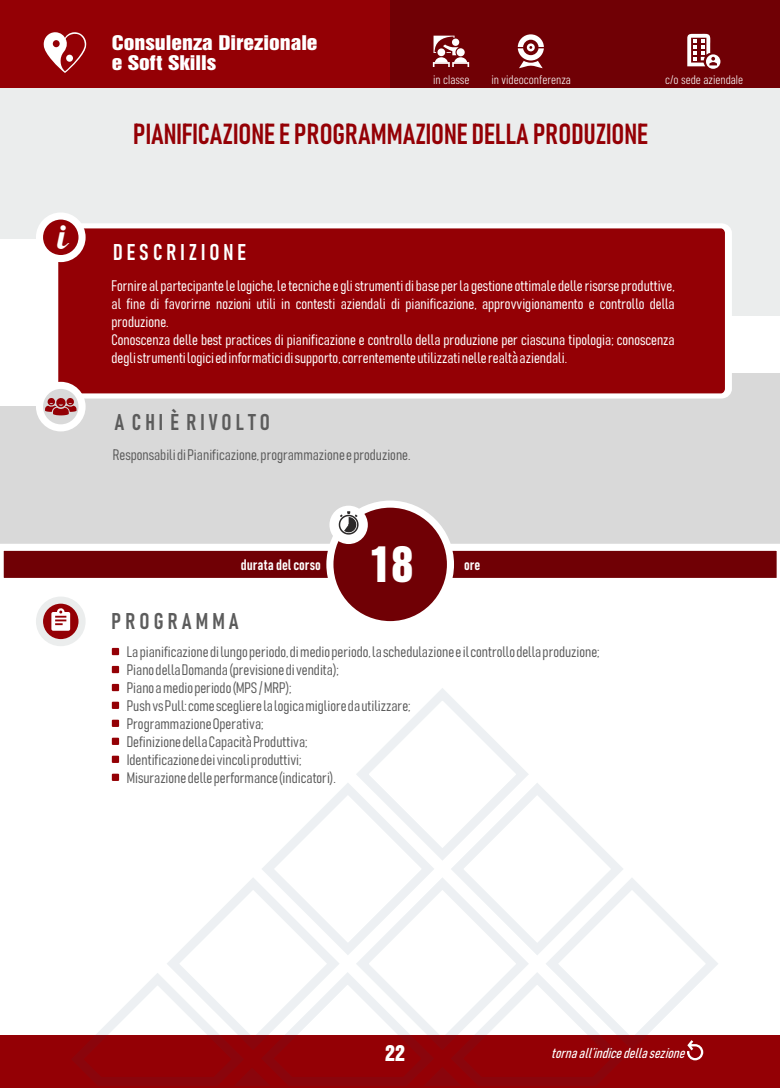
<style>
.page{position:relative;width:780px;height:1088px;background:#fff}
.page>*{position:absolute;margin:0;border:0;box-sizing:border-box;transform-origin:0 0}
.t1{font:45px "Swiss 921 BT Regular A";color:#fff}
.t2{font:33.5px "Lobster 1.3";color:#fff}
.t3{font:28.62px "Bahnschrift";color:#940005}
.t4{font:22.5px "Bahnschrift";letter-spacing:.18em;color:#5c5c5c}
.t5{font:22.5px "Bahnschrift";letter-spacing:.18em;color:#fff}
.t6{font:20px "Swiss 921 BT Regular A";color:#fff}
.t7{font:18.38px/20.4px "Swiss 921 BT Regular A";color:#fff;scale:1.19 1}
.t8{font:15px/18px "Bahnschrift";color:#fff}
.t9{font:15px/18px "Bahnschrift";color:#5c5c5c}
.t10{font:italic 14.25px "Bahnschrift";color:#fff}
.t11{font:300 12.5px "Barlow Condensed";color:#fff}
</style>
<div class="page">
<div style="left:0;top:373px;width:780px;height:191px;background:#d9d9d9"></div>
<svg style="left:0;top:544px;width:780px;height:34px;background:#8e363a"></svg>
<div style="left:0;top:88px;width:780px;height:228px;background:#ebeded"></div>
<div style="left:0;top:239px;width:53px;height:167px;background:#fff"></div>
<div style="left:0;top:0;width:779px;height:88px;background:#940005"></div>
<div style="left:390px;top:0;width:389px;height:88px;background:#700005"></div>
<div style="left:0;top:1035px;width:779px;height:53px;background:#940005"></div>
<svg style="left:356px;top:688px;width:173px;height:172px"></svg>
<svg style="left:444px;top:776px;width:179px;height:179px"></svg>
<svg style="left:356px;top:871px;width:179px;height:95px"></svg>
<svg style="left:262px;top:776px;width:179px;height:186px"></svg>
<svg style="left:539px;top:871px;width:179px;height:183px"></svg>
<svg style="left:167px;top:871px;width:179px;height:95px"></svg>
<svg style="left:96px;top:966px;width:534px;height:88px"></svg>
<div style="left:52px;top:223px;width:679px;height:176px;background:#940005;border:6px solid #fff;border-radius:7px"></div>
<svg style="left:36px;top:212px;width:50px;height:50px"></svg>
<svg style="left:36px;top:382px;width:50px;height:49px"></svg>
<svg style="left:45px;top:397px;width:31px;height:18px"></svg>
<svg style="left:433px;top:36px;width:36px;height:31px"></svg>
<svg style="left:517px;top:34px;width:27px;height:34px"></svg>
<svg style="left:36px;top:596px;width:50px;height:50px;background:#cc999b"></svg>
<svg style="left:51px;top:608px;width:19px;height:23px"></svg>
<div style="left:326px;top:500px;width:128px;height:128px;background:#700005;border:7px solid #fff;border-radius:50%"></div>
<div style="left:329px;top:506px;width:39px;height:38px;background:#fff;border-radius:50%"></div>
<svg style="left:339px;top:511px;width:19px;height:23px"></svg>
<svg style="left:687px;top:33px;width:33px;height:36px"></svg>
<svg style="left:44px;top:32px;width:42px;height:41px"></svg>
<div style="left:66px;top:55px;width:7px;height:7px;background:#fff;border-radius:50%"></div>
<div style="left:112px;top:648px;width:7px;height:7px;background:#940005"></div>
<div style="left:112px;top:666px;width:7px;height:7px;background:#940005"></div>
<div style="left:112px;top:738px;width:7px;height:7px;background:#940005"></div>
<div style="left:112px;top:720px;width:7px;height:7px;background:#940005"></div>
<div style="left:112px;top:702px;width:7px;height:7px;background:#940005"></div>
<div style="left:112px;top:684px;width:7px;height:7px;background:#940005"></div>
<div style="left:112px;top:774px;width:7px;height:7px;background:#940005"></div>
<div style="left:112px;top:756px;width:7px;height:7px;background:#940005"></div>
<svg style="left:687px;top:1040px;width:16px;height:20px"></svg>
<h2 class="t2" style="left:58px;top:224px;width:10px">i</h2>
<p class="t7" style="left:112px;top:35px;width:174px">Consulenza Direzionale e Soft Skills</p>
<p class="t11" style="left:433px;top:72px;width:38px">in classe</p>
<p class="t11" style="left:491px;top:72px;width:81px">in videoconferenza</p>
<p class="t11" style="left:665px;top:72px;width:79px">c/o sede aziendale</p>
<h3 class="t3" style="left:133px;top:121px;width:516px">PIANIFICAZIONE E PROGRAMMAZIONE DELLA PRODUZIONE</h3>
<h3 class="t5" style="left:113px;top:242px;width:135px">DESCRIZIONE</h3>
<p class="t8" style="left:112px;top:278px;width:564px">Fornire al partecipante le logiche, le tecniche e gli strumenti di base per la gestione ottimale delle risorse produttive, al fine di favorirne nozioni utili in contesti aziendali di pianificazione, approvvigionamento e controllo della produzione.<br>Conoscenza delle best practices di pianificazione e controllo della produzione per ciascuna tipologia; conoscenza degli strumenti logici ed informatici di supporto, correntemente utilizzati nelle realtà aziendali.</p>
<h3 class="t4" style="left:115px;top:412px;width:157px">A CHI È RIVOLTO</h3>
<p class="t9" style="left:113px;top:447px;width:299px">Responsabili di Pianificazione, programmazione e produzione.</p>
<h1 class="t1" style="left:368px;top:548px;width:46px">18</h1>
<p class="t8" style="left:241px;top:556px;width:81px">durata del corso</p>
<p class="t8" style="left:464px;top:556px;width:18px">ore</p>
<h3 class="t4" style="left:112px;top:611px;width:129px">PROGRAMMA</h3>
<p class="t9" style="left:127px;top:643px;width:474px">La pianificazione di lungo periodo, di medio periodo, la schedulazione e il controllo della produzione; Piano della Domanda (previsione di vendita);<br>Piano a medio periodo (MPS / MRP);<br>Push vs Pull: come scegliere la logica migliore da utilizzare;<br>Programmazione Operativa;<br>Definizione della Capacità Produttiva;<br>Identificazione dei vincoli produttivi;<br>Misurazione delle performance (indicatori).</p>
<h3 class="t6" style="left:385px;top:1045px;width:21px">22</h3>
<p class="t10" style="left:551px;top:1047px;width:138px">tornaall’indicedellasezione</p>
</div>
